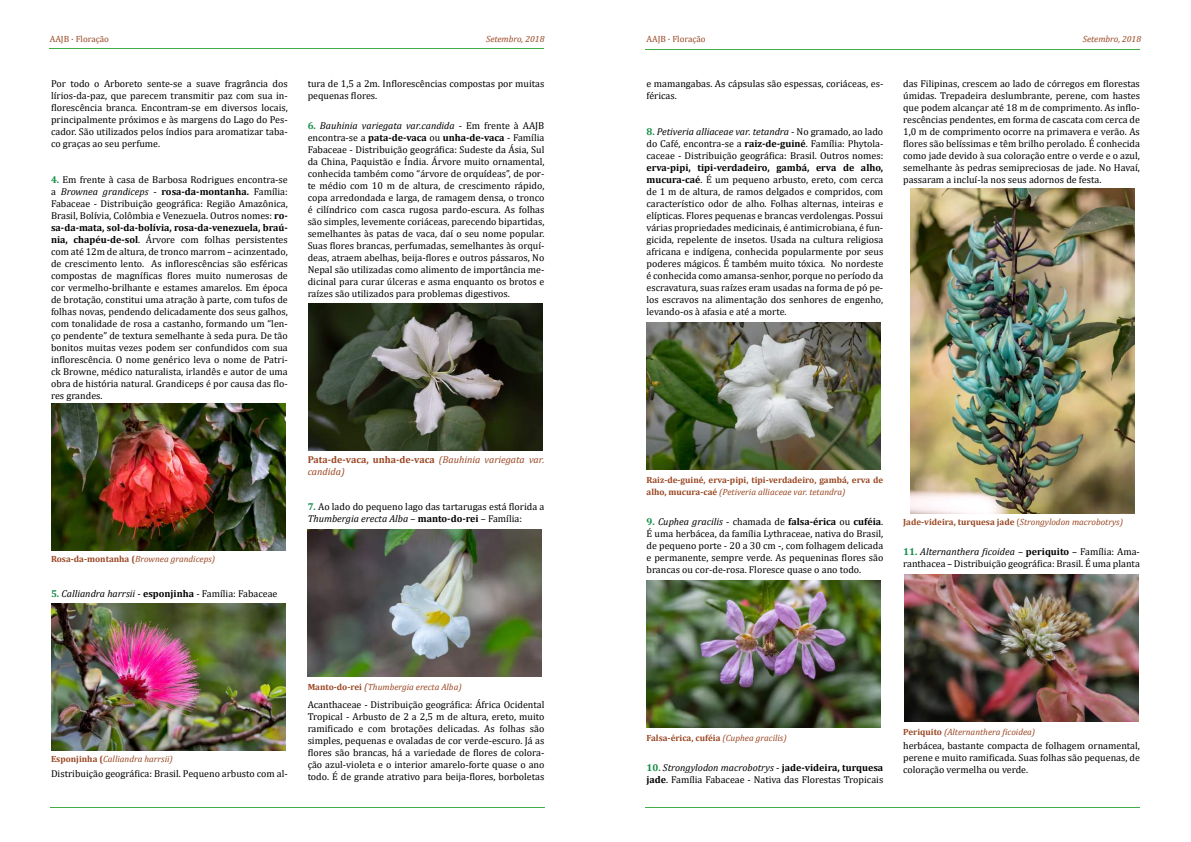
<style>
.page{position:relative;width:1191px;height:842px;background:#fff}
.page>*{position:absolute;margin:0;border:0;box-sizing:border-box;transform-origin:0 0}
.t1{font:10px/12px "Cambria";color:#000;text-align:justify}
.t2{font:italic 10px/12px "Cambria";color:#9a4622}
.t3{font:700 9px/12px "Cambria";color:#9a4622}
.t4{font:italic 9px "Cambria";color:#9a4622}
.t5{font:9px "Cambria";color:#9a4622}
.s1{font-weight:700;color:#118b44}
.s2{font-style:italic}
.s3{font-weight:700}
.s4{font-weight:700;font-style:normal}
.s5{font-size:10px}
.s6{font-weight:400;font-style:italic}
.s7{font-weight:400}
</style>
<div class="page">
<hr style="left:645px;top:807px;width:494px;height:1px;background:#41ad49">
<hr style="left:51px;top:807px;width:494px;height:1px;background:#41ad49">
<hr style="left:50px;top:48px;width:494px;height:1px;background:#41ad49">
<hr style="left:645px;top:49px;width:494px;height:1px;background:#41ad49">
<img style="left:51px;top:403px;width:234px;height:147px">
<img style="left:51px;top:603px;width:234px;height:147px">
<img style="left:308px;top:303px;width:234px;height:147px">
<img style="left:308px;top:530px;width:233px;height:147px">
<img style="left:647px;top:322px;width:233px;height:147px">
<img style="left:647px;top:580px;width:233px;height:147px">
<img style="left:910px;top:189px;width:224px;height:324px">
<img style="left:904px;top:574px;width:234px;height:147px">
<p class="t5" style="left:50px;top:34px;width:61px">AAJB · Floração</p>
<p class="t4" style="left:486px;top:33px;width:60px">Setembro, 2018</p>
<p class="t5" style="left:646px;top:34px;width:61px">AAJB · Floração</p>
<p class="t4" style="left:1082px;top:33px;width:60px">Setembro, 2018</p>
<p class="t1" style="left:51px;top:78px;width:238px">Por todo o Arboreto sente-se a suave fragrância dos lírios-da-paz, que parecem transmitir paz com sua in&shy;florescência branca. Encontram-se em diversos locais, principalmente próximos e às margens do Lago do Pes&shy;cador. São utilizados pelos índios para aromatizar taba&shy;co graças ao seu perfume.</p>
<p class="t1" style="left:51px;top:173px;width:238px"><span class="s1">4.</span> Em frente à casa de Barbosa Rodrigues encontra-se a <span class="s2">Brownea grandiceps</span> - <span class="s3">rosa-da-montanha.</span> Família:<br>Fabaceae - Distribuição geográfica: Região Amazônica, Brasil, Bolívia, Colômbia e Venezuela. Outros nomes: <span class="s3">ro&shy;sa-da-mata, sol-da-bolívia, rosa-da-venezuela, braú&shy;nia, chapéu-de-sol</span>. Árvore com folhas persistentes com até 12m de altura, de tronco marrom – acinzentado, de crescimento lento. As inflorescências são esféricas compostas de magníficas flores muito numerosas de cor vermelho-brilhante e estames amarelos. Em época de brotação, constitui uma atração à parte, com tufos de folhas novas, pendendo delicadamente dos seus galhos, com tonalidade de rosa a castanho, formando um “len&shy;ço pendente” de textura semelhante à seda pura. De tão bonitos muitas vezes podem ser confundidos com sua inflorescência. O nome genérico leva o nome de Patri&shy;ck Browne, médico naturalista, irlandês e autor de uma obra de história natural. Grandiceps é por causa das flo&shy;res grandes.</p>
<p class="t1" style="left:308px;top:78px;width:238px">tura de 1,5 a 2m. Inflorescências compostas por muitas pequenas flores.</p>
<p class="t1" style="left:308px;top:119px;width:238px"><span class="s1">6.</span> <span class="s2">Bauhinia variegata var.candida</span> - Em frente à AAJB encontra-se a <span class="s3">pata-de-vaca</span> ou <span class="s3">unha-de-vaca</span> - Família Fabaceae - Distribuição geográfica: Sudeste da Ásia, Sul da China, Paquistão e Índia. Árvore muito ornamental, conhecida também como “árvore de orquídeas”, de por&shy;te médio com 10 m de altura, de crescimento rápido, copa arredondada e larga, de ramagem densa, o tronco é cilíndrico com casca rugosa pardo-escura. As folhas são simples, levemente coriáceas, parecendo bipartidas, semelhantes às patas de vaca, daí o seu nome popular.<br>Suas flores brancas, perfumadas, semelhantes às orquí&shy;deas, atraem abelhas, beija-flores e outros pássaros, No Nepal são utilizadas como alimento de importância me&shy;dicinal para curar úlceras e asma enquanto os brotos e raízes são utilizados para problemas digestivos.</p>
<p class="t1" style="left:903px;top:78px;width:238px">das Filipinas, crescem ao lado de córregos em florestas úmidas. Trepadeira deslumbrante, perene, com hastes que podem alcançar até 18 m de comprimento. As inflo&shy;rescências pendentes, em forma de cascata com cerca de 1,0 m de comprimento ocorre na primavera e verão. As flores são belíssimas e têm brilho perolado. É conhecida como jade devido à sua coloração entre o verde e o azul, semelhante às pedras semipreciosas de jade. No Havaí, passaram a incluí-la nos seus adornos de festa.</p>
<p class="t1" style="left:646px;top:78px;width:238px">e mamangabas. As cápsulas são espessas, coriáceas, es&shy;féricas.</p>
<p class="t1" style="left:646px;top:125px;width:238px"><span class="s1">8.</span> <span class="s2">Petiveria alliaceae var. tetandra</span> - No gramado, ao lado do Café, encontra-se a <span class="s3">raiz-de-guiné</span>. Família: Phytola&shy;caceae - Distribuição geográfica: Brasil. Outros nomes:</p>
<p class="t1" style="left:646px;top:161px;width:238px"><span class="s3">erva-pipi, tipi-verdadeiro, gambá, erva de alho, mucura-caé</span>. É um pequeno arbusto, ereto, com cerca de 1 m de altura, de ramos delgados e compridos, com característico odor de alho. Folhas alternas, inteiras e elípticas. Flores pequenas e brancas verdolengas. Possui várias propriedades medicinais, é antimicrobiana, é fun&shy;gicida, repelente de insetos. Usada na cultura religiosa africana e indígena, conhecida popularmente por seus poderes mágicos. É também muito tóxica. No nordeste é conhecida como amansa-senhor, porque no período da escravatura, suas raízes eram usadas na forma de pó pe&shy;los escravos na alimentação dos senhores de engenho, levando-os à afasia e até a morte.</p>
<p class="t4" style="left:51px;top:552px;width:166px"><span class="s4">Rosa-da-montanha (</span>Brownea grandiceps)</p>
<p class="t1" style="left:51px;top:588px;width:228px"><span class="s1">5.</span> <span class="s2">Calliandra harrsii</span> - <span class="s3">esponjinha</span> - Família: Fabaceae</p>
<p class="t2" style="left:308px;top:453px;width:238px"><span class="s4">Pata-de-vaca, unha-de-vaca</span> (Bauhinia variegata var. candida)</p>
<p class="t1" style="left:308px;top:501px;width:238px"><span class="s1">7.</span> Ao lado do pequeno lago das tartarugas está florida a<br><span class="s2">Thumbergia erecta Alba</span> – <span class="s3">manto-do-rei</span> – Família:</p>
<p class="t4" style="left:51px;top:752px;width:123px"><span class="s4">Esponjinha (</span>Calliandra harrsii)</p>
<p class="t1" style="left:51px;top:767px;width:238px">Distribuição geográfica: Brasil. Pequeno arbusto com al-</p>
<p class="t4" style="left:308px;top:681px;width:156px"><span class="s4">Manto-do-rei</span> <span class="s5">(</span>Thumbergia erecta Alba)</p>
<p class="t1" style="left:308px;top:698px;width:238px">Acanthaceae - Distribuição geográfica: África Ocidental Tropical - Arbusto de 2 a 2,5 m de altura, ereto, muito ramificado e com brotações delicadas. As folhas são simples, pequenas e ovaladas de cor verde-escuro. Já as flores são brancas, há a variedade de flores de colora&shy;ção azul-violeta e o interior amarelo-forte quase o ano todo. É de grande atrativo para beija-flores, borboletas</p>
<p class="t3" style="left:646px;top:474px;width:238px">Raiz-de-guiné, erva-pipi, tipi-verdadeiro, gambá, erva de alho, mucura-caé <span class="s6">(Petiveria alliaceae var. tetandra)</span></p>
<p class="t1" style="left:646px;top:516px;width:238px"><span class="s1">9.</span> <span class="s2">Cuphea gracilis</span> - chamada de <span class="s3">falsa-érica</span> ou <span class="s3">cuféia</span>.<br>É uma herbácea, da família Lythraceae, nativa do Brasil, de pequeno porte - 20 a 30 cm -, com folhagem delicada e permanente, sempre verde. As pequeninas flores são brancas ou cor-de-rosa. Floresce quase o ano todo.</p>
<p class="t3" style="left:903px;top:515px;width:221px">Jade-videira, turquesa jade <span class="s7">(</span><span class="s6">Strongylodon macrobotrys)</span></p>
<p class="t1" style="left:903px;top:545px;width:238px"><span class="s1">11.</span> <span class="s2">Alternanthera ficoidea</span> – <span class="s3">periquito</span> – Família: Ama&shy;ranthacea – Distribuição geográfica: Brasil. É uma planta</p>
<p class="t3" style="left:646px;top:732px;width:142px">Falsa-érica, cuféia <span class="s6">(Cuphea gracilis)</span></p>
<p class="t1" style="left:646px;top:761px;width:238px"><span class="s1">10.</span> <span class="s2">Strongylodon macrobotrys</span> - <span class="s3">jade-videira, turquesa jade</span>. Família Fabaceae - Nativa das Florestas Tropicais</p>
<p class="t4" style="left:903px;top:725px;width:134px"><span class="s4">Periquito</span> (Alternanthera ficoidea)</p>
<p class="t1" style="left:903px;top:740px;width:238px">herbácea, bastante compacta de folhagem ornamental, perene e muito ramificada. Suas folhas são pequenas, de coloração vermelha ou verde.</p>
</div>
